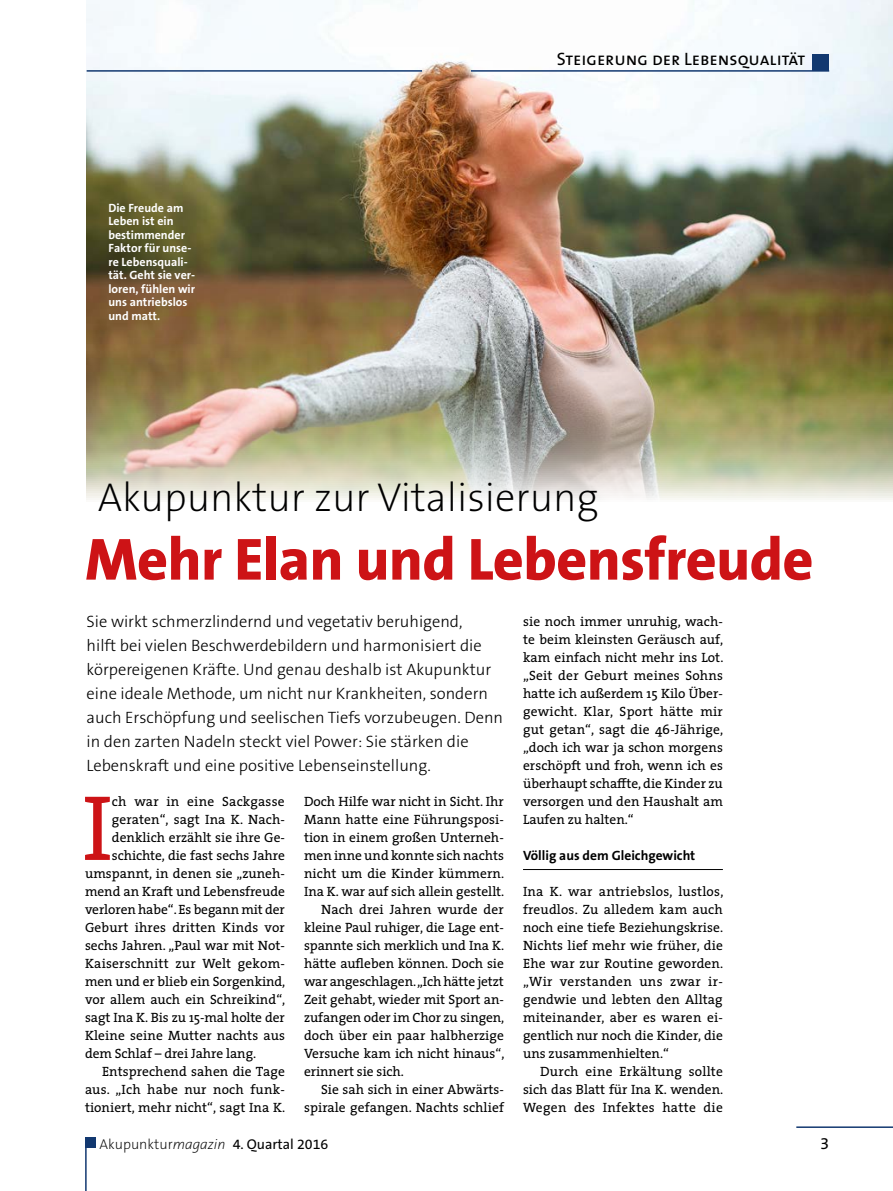
<style>
.page{position:relative;width:893px;height:1191px;background:#fff}
.page>*{position:absolute;margin:0;border:0;box-sizing:border-box;transform-origin:0 0}
.t1{font:93.45px "The Serif";color:#cd1316}
.t2{font:800 60px "The Sans B8";letter-spacing:-.01em;color:#cd1316}
.t3{font:200 40.5px "The Sans B2";color:#000}
.t4{font:18px "Aku Mag Caps";color:#000}
.t5{font:300 16.5px/24px "The Sans B3";color:#000}
.t6{font:16.5px "The Sans B5 Plain";color:#000}
.t7{font:14.25px "The Sans B5 Plain";color:#000}
.t8{font:13.5px/18px "The Serif";color:#000;text-align:justify}
.t9{font:13.5px "The Serif";letter-spacing:.02em;color:#000}
.t10{font:700 13.5px "The Sans B7";color:#000}
.t11{font:700 12px/13.5px "The Sans B7";color:#fff}
.s1{font-family:"The Sans B2";font-weight:200}
.s2{font-family:"The Sans B2";font-weight:200;font-style:italic}
</style>
<div class="page">
<hr style="left:796px;top:1126px;width:97px;height:2px;background:#123870">
<hr style="left:85px;top:1138px;width:2px;height:53px;background:#123870">
<div style="left:85px;top:1137px;width:11px;height:10px;background:#123870"></div>
<img style="left:87px;top:0;width:806px;height:500px">
<hr style="left:523px;top:869px;width:200px;height:1px;background:#000">
<div style="left:812px;top:54px;width:17px;height:17px;background:#123870"></div>
<hr style="left:471px;top:70px;width:358px;height:2px;background:#123870">
<hr style="left:87px;top:70px;width:335px;height:2px;background:#123870">
<p class="t11" style="left:108px;top:201px;width:88px">Die Freude am<br>Leben ist ein bestimmender<br>Faktor für unse&shy;re Lebensquali&shy;tät. Geht sie ver&shy;loren, fühlen wir uns antriebslos und matt.</p>
<h3 class="t4" style="left:557px;top:43px;width:250px">Steigerung der Lebensqualität</h3>
<h3 class="t3" style="left:98px;top:477px;width:502px">Akupunktur zur Vitalisierung</h3>
<h2 class="t2" style="left:85px;top:527px;width:730px">Mehr Elan und Lebensfreude</h2>
<p class="t8" style="left:523px;top:612px;width:202px">sie noch immer unruhig, wach&shy;te beim kleinsten Geräusch auf, kam einfach nicht mehr ins Lot. „Seit der Geburt meines Sohns hatte ich außerdem 15 Kilo Über&shy;gewicht. Klar, Sport hätte mir gut getan“, sagt die 46-Jährige, „doch ich war ja schon morgens erschöpft und froh, wenn ich es überhaupt schaffte, die Kinder zu versorgen und den Haushalt am Laufen zu halten.“</p>
<p class="t10" style="left:523px;top:848px;width:174px">Völlig aus dem Gleichgewicht</p>
<p class="t8" style="left:523px;top:882px;width:202px">Ina K. war antriebslos, lustlos, freudlos. Zu alledem kam auch noch eine tiefe Beziehungskrise.<br>Nichts lief mehr wie früher, die Ehe war zur Routine geworden. „Wir verstanden uns zwar ir&shy;gendwie und lebten den Alltag miteinander, aber es waren ei&shy;gentlich nur noch die Kinder, die uns zusammenhielten.“</p>
<p class="t8" style="left:523px;top:1062px;width:202px;text-indent:17px">Durch eine Erkältung sollte sich das Blatt für Ina K. wenden.<br>Wegen des Infektes hatte die</p>
<p class="t5" style="left:87px;top:610px;width:418px">Sie wirkt schmerzlindernd und vegetativ beruhigend,<br>hilft bei vielen Beschwerdebildern und harmonisiert die körpereigenen Kräfte. Und genau deshalb ist Akupunktur eine ideale Methode, um nicht nur Krankheiten, sondern auch Erschöpfung und seelischen Tiefs vorzubeugen. Denn in den zarten Nadeln steckt viel Power: Sie stärken die Lebenskraft und eine positive Lebenseinstellung.</p>
<p class="t8" style="left:304px;top:792px;width:201px">Doch Hilfe war nicht in Sicht. Ihr</p>
<p class="t8" style="left:304px;top:810px;width:201px">Mann hatte eine Führungsposi-</p>
<p class="t8" style="left:304px;top:828px;width:201px">tion in einem großen Unterneh-</p>
<p class="t8" style="left:304px;top:846px;width:201px">men inne und konnte sich nachts</p>
<p class="t8" style="left:304px;top:864px;width:202px">nicht um die Kinder kümmern.</p>
<p class="t8" style="left:304px;top:882px;width:202px">Ina K. war auf sich allein gestellt.</p>
<p class="t8" style="left:321px;top:900px;width:184px">Nach drei Jahren wurde der</p>
<p class="t8" style="left:304px;top:918px;width:201px">kleine Paul ruhiger, die Lage ent-</p>
<p class="t8" style="left:304px;top:936px;width:202px">spannte sich merklich und Ina K.</p>
<p class="t8" style="left:304px;top:954px;width:201px">hätte aufleben können. Doch sie</p>
<p class="t8" style="left:304px;top:972px;width:201px">war angeschlagen. „Ich hätte jetzt</p>
<p class="t8" style="left:304px;top:990px;width:201px">Zeit gehabt, wieder mit Sport an-</p>
<p class="t8" style="left:304px;top:1008px;width:202px">zufangen oder im Chor zu singen,</p>
<p class="t8" style="left:304px;top:1026px;width:201px">doch über ein paar halbherzige</p>
<p class="t8" style="left:304px;top:1044px;width:202px">Versuche kam ich nicht hinaus“,</p>
<p class="t8" style="left:304px;top:1062px;width:101px">erinnert sie sich.</p>
<p class="t8" style="left:321px;top:1080px;width:184px">Sie sah sich in einer Abwärts-</p>
<p class="t8" style="left:304px;top:1098px;width:201px">spirale gefangen. Nachts schlief</p>
<h1 class="t1" style="left:82px;top:750px;width:32px">I</h1>
<p class="t9" style="left:112px;top:790px;width:174px">ch war in eine Sackgasse</p>
<p class="t8" style="left:112px;top:810px;width:175px">geraten“, sagt Ina K. Nach-</p>
<p class="t8" style="left:112px;top:828px;width:175px">denklich erzählt sie ihre Ge-</p>
<p class="t8" style="left:112px;top:846px;width:174px">schichte, die fast sechs Jahre</p>
<p class="t8" style="left:85px;top:864px;width:201px">umspannt, in denen sie „zuneh-</p>
<p class="t8" style="left:85px;top:882px;width:201px">mend an Kraft und Lebensfreude</p>
<p class="t8" style="left:85px;top:900px;width:201px">verloren habe“. Es begann mit der</p>
<p class="t8" style="left:85px;top:918px;width:201px">Geburt ihres dritten Kinds vor</p>
<p class="t8" style="left:85px;top:936px;width:201px">sechs Jahren. „Paul war mit Not-</p>
<p class="t8" style="left:85px;top:954px;width:201px">Kaiserschnitt zur Welt gekom-</p>
<p class="t8" style="left:85px;top:972px;width:202px">men und er blieb ein Sorgenkind,</p>
<p class="t8" style="left:85px;top:990px;width:202px">vor allem auch ein Schreikind“,</p>
<p class="t8" style="left:85px;top:1008px;width:201px">sagt Ina K. Bis zu 15-mal holte der</p>
<p class="t8" style="left:85px;top:1026px;width:201px">Kleine seine Mutter nachts aus</p>
<p class="t8" style="left:85px;top:1044px;width:173px">dem Schlaf – drei Jahre lang.</p>
<p class="t8" style="left:102px;top:1062px;width:184px">Entsprechend sahen die Tage</p>
<p class="t9" style="left:85px;top:1078px;width:200px">aus. „Ich habe nur noch funk-</p>
<p class="t8" style="left:85px;top:1098px;width:202px">tioniert, mehr nicht“, sagt Ina K.</p>
<p class="t7" style="left:100px;top:1136px;width:230px"><span class="s1">Akupunktur</span><span class="s2">magazin</span> 4. Quartal 2016</p>
<p class="t6" style="left:820px;top:1134px;width:11px">3</p>
</div>
